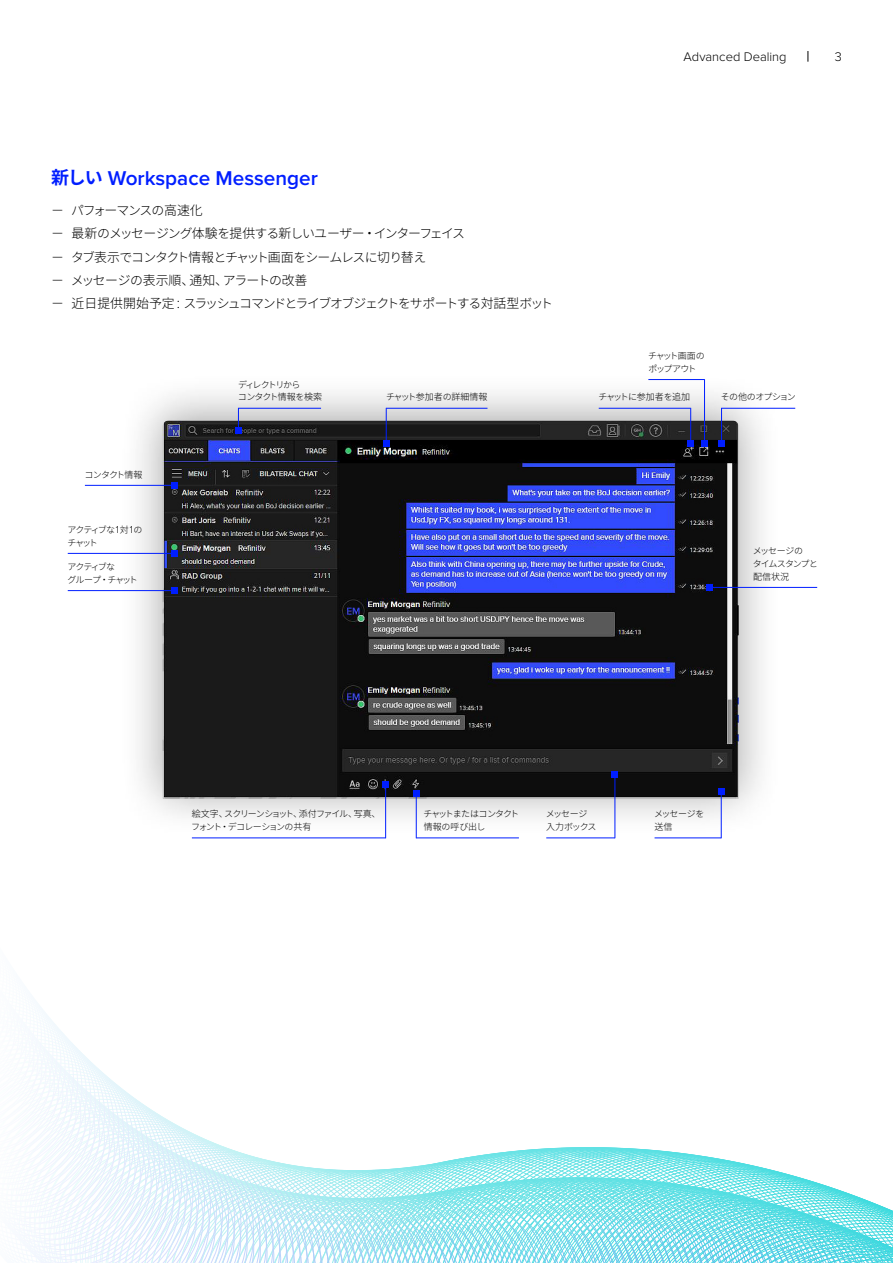
<style>
.page{position:relative;width:893px;height:1263px;background:#fff}
.page>*{position:absolute;margin:0;border:0;box-sizing:border-box;transform-origin:0 0}
.t1{font:600 20.7px "Proxima Nova";color:#001eff}
.t2{font:300 12.9px/23.1px "Noto Sans CJ Kjp";letter-spacing:-.075em;color:#000}
.t3{font:300 12.9px "Proxima Nova";color:#000}
.t4{font:300 9px/12.8px "Noto Sans CJ Kjp";letter-spacing:-.09em;color:#000}
.t5{font:300 9px/12.8px "Noto Sans CJ Kjp";letter-spacing:-.13em;color:#000}
.t6{font:300 9px/12.8px "Noto Sans CJ Kjp";letter-spacing:-.165em;color:#000}
.t7{font:300 9px/12.8px "Noto Sans CJ Kjp";letter-spacing:-.145em;color:#000}
.t8{font:300 9px "Noto Sans CJ Kjp";letter-spacing:-.015em;color:#000}
.t9{font:300 9px "Noto Sans CJ Kjp";letter-spacing:-.045em;color:#000}
.t10{font:300 9px/12.8px "Noto Sans CJ Kjp";letter-spacing:-.11em;color:#000}
.t11{font:300 9px "Noto Sans CJ Kjp";letter-spacing:-.06em;color:#000}
.t12{font:300 9px/12.8px "Noto Sans CJ Kjp";letter-spacing:-.04em;color:#000}
.s1{font-family:"Noto Sans CJ Kjp";font-weight:700;font-size:18px}
.s2{font-family:"Proxima Nova";font-size:14.85px}
.s3{font-family:"Proxima Nova";font-size:10.35px}
</style>
<div class="page">
<svg style="left:24px;top:1005px;width:869px;height:258px"></svg>
<div style="left:119px;top:373px;width:663px;height:464px;background:#000;opacity:.35"></div>
<img style="left:163px;top:420px;width:576px;height:379px">
<hr style="left:238px;top:408px;width:83px;height:1px;background:#001eff">
<svg style="left:235px;top:408px;width:6px;height:25px"></svg>
<hr style="left:386px;top:408px;width:101px;height:1px;background:#001eff">
<hr style="left:386px;top:408px;width:1px;height:36px;background:#001eff">
<svg style="left:383px;top:441px;width:6px;height:6px"></svg>
<hr style="left:599px;top:408px;width:92px;height:1px;background:#001eff">
<hr style="left:690px;top:408px;width:1px;height:36px;background:#001eff">
<svg style="left:688px;top:441px;width:6px;height:6px"></svg>
<hr style="left:648px;top:379px;width:56px;height:1px;background:#001eff">
<hr style="left:704px;top:379px;width:1px;height:65px;background:#001eff">
<svg style="left:701px;top:441px;width:6px;height:6px"></svg>
<hr style="left:721px;top:408px;width:74px;height:1px;background:#001eff">
<hr style="left:721px;top:408px;width:1px;height:36px;background:#001eff">
<svg style="left:718px;top:441px;width:6px;height:6px"></svg>
<hr style="left:709px;top:587px;width:108px;height:1px;background:#001eff">
<svg style="left:706px;top:584px;width:6px;height:6px"></svg>
<hr style="left:85px;top:485px;width:89px;height:1px;background:#001eff">
<svg style="left:171px;top:482px;width:6px;height:6px"></svg>
<hr style="left:68px;top:553px;width:106px;height:1px;background:#001eff">
<svg style="left:171px;top:550px;width:6px;height:6px"></svg>
<hr style="left:68px;top:590px;width:106px;height:1px;background:#001eff">
<svg style="left:171px;top:588px;width:6px;height:6px"></svg>
<hr style="left:192px;top:837px;width:194px;height:1px;background:#001eff">
<hr style="left:385px;top:784px;width:1px;height:54px;background:#001eff">
<svg style="left:383px;top:781px;width:6px;height:6px"></svg>
<hr style="left:416px;top:837px;width:103px;height:1px;background:#001eff">
<hr style="left:416px;top:794px;width:1px;height:44px;background:#001eff">
<svg style="left:413px;top:791px;width:6px;height:6px"></svg>
<hr style="left:546px;top:837px;width:69px;height:1px;background:#001eff">
<hr style="left:614px;top:774px;width:1px;height:64px;background:#001eff">
<svg style="left:612px;top:771px;width:6px;height:6px"></svg>
<hr style="left:655px;top:837px;width:66px;height:1px;background:#001eff">
<hr style="left:721px;top:791px;width:1px;height:47px;background:#001eff">
<svg style="left:718px;top:788px;width:6px;height:6px"></svg>
<h1 class="t1" style="left:51px;top:162px;width:268px"><span class="s1">新しい</span> Workspace Messenger</h1>
<p class="t2" style="left:51px;top:199px;width:503px">－ パフォーマンスの高速化<br>－ 最新のメッセージング体験を提供する新しいユーザー・インターフェイス<br>－ タブ表示でコンタクト情報とチャット画面をシームレスに切り替え<br>－ メッセージの表示順、通知、アラートの改善<br>－ 近日提供開始予定 <span class="s2">:</span> スラッシュコマンドとライブオブジェクトをサポートする対話型ボット</p>
<p class="t3" style="left:684px;top:47px;width:105px">Advanced Dealing</p>
<p class="t3" style="left:835px;top:47px;width:9px">3</p>
<p class="t7" style="left:648px;top:349px;width:58px">チャット画面のポップアウト</p>
<p class="t4" style="left:84px;top:468px;width:59px">コンタクト情報</p>
<p class="t6" style="left:67px;top:524px;width:77px">アクティブな<span class="s3">1</span>対<span class="s3">1</span>のチャット</p>
<p class="t5" style="left:67px;top:561px;width:72px">アクティブな<br>グループ・チャット</p>
<p class="t4" style="left:238px;top:378px;width:86px">ディレクトリから<br>コンタクト情報を検索</p>
<p class="t8" style="left:386px;top:392px;width:103px">チャット参加者の詳細情報</p>
<p class="t9" style="left:598px;top:392px;width:93px">チャットに参加者を追加</p>
<p class="t11" style="left:721px;top:392px;width:76px">その他のオプション</p>
<p class="t4" style="left:753px;top:545px;width:67px">メッセージの<br>タイムスタンプと配信状況</p>
<p class="t4" style="left:191px;top:807px;width:191px">絵文字、スクリーンショット、添付ファイル、写真、フォント・デコレーションの共有</p>
<p class="t4" style="left:423px;top:807px;width:97px">チャットまたはコンタクト情報の呼び出し</p>
<p class="t10" style="left:546px;top:807px;width:52px">メッセージ入力ボックス</p>
<p class="t12" style="left:654px;top:807px;width:52px">メッセージを送信</p>
</div>
